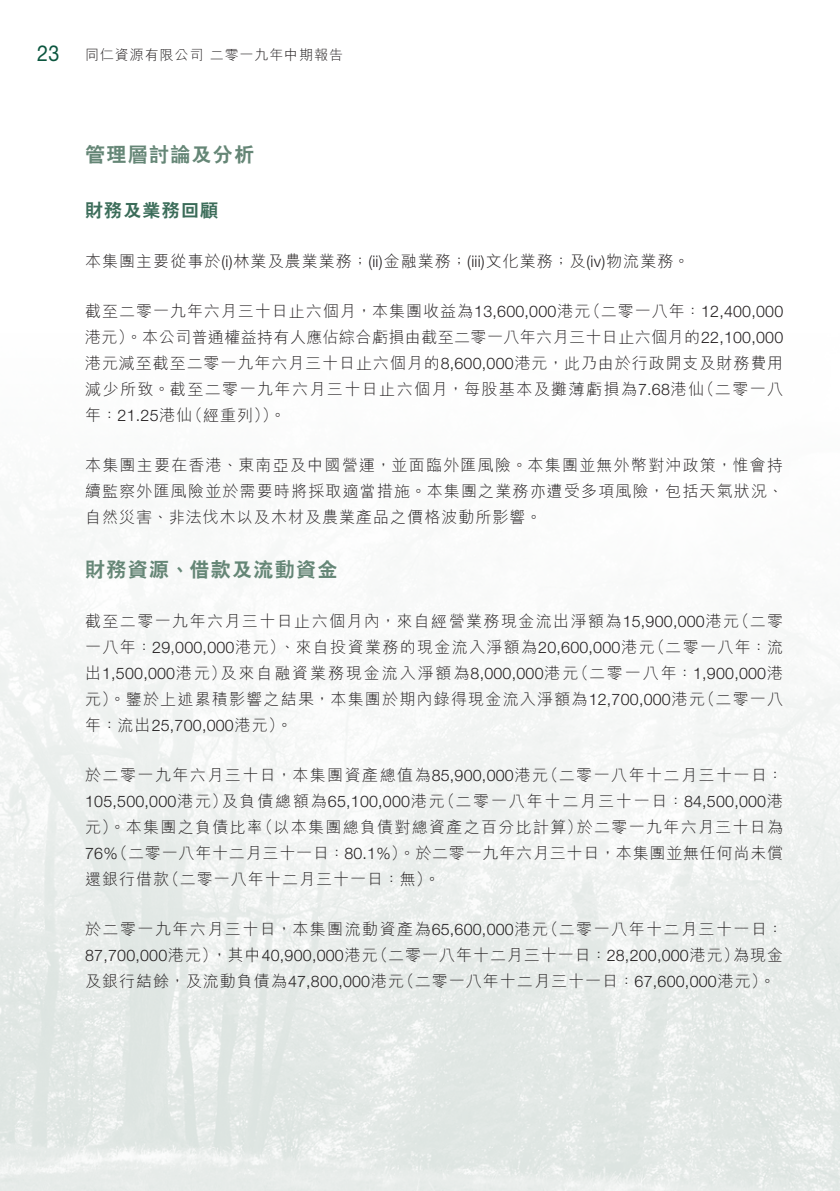
<style>
.page{position:relative;width:840px;height:1191px;background:#fff}
.page>*{position:absolute;margin:0;border:0;box-sizing:border-box;transform-origin:0 0}
.t1{font:22px "Helvetica Neue LT Std";color:#0c563f;scale:.9 1}
._03_H1{font:800 20px "C Hei 2 HK";letter-spacing:.065em;color:#658676}
._04___H2{font:800 18px "C Hei 2 HK";letter-spacing:.065em;color:#3b6c59}
._01_Body_Text{font:300 16px/26px "M Hei HK";letter-spacing:.07em;color:#231f20}
._01_Body_Text-2{font:300 16px/26px "M Hei HK";letter-spacing:.09em;color:#231f20}
._01_Body_Text-3{font:300 16px "Helvetica Neue LT Std";letter-spacing:.015em;color:#231f20}
._01_Body_Text-4{font:300 16px/26px "M Hei HK";letter-spacing:.05em;color:#231f20}
._01_Body_Text-5{font:300 16px "M Hei HK";letter-spacing:.025em;color:#231f20}
._01_Body_Text-6{font:300 16px "M Hei HK";letter-spacing:.12em;color:#231f20}
.t2{font:300 14px "M Hei HK";letter-spacing:.065em;color:#231f20}
.s1{font-family:"Helvetica Neue LT Std"}
.s2{font-family:"M Hei HK"}
</style>
<div class="page">
<img style="left:0;top:514px;width:838px;height:677px">
<h1 class="t1" style="left:37px;top:40px;width:26px">23</h1>
<p class="t2" style="left:85px;top:45px;width:259px">同仁資源有限公司二零一九年中期報告</p>
<p class="_03_H1" style="left:85px;top:142px;width:170px">管理層討論及分析</p>
<p class="_04___H2" style="left:85px;top:198px;width:134px">財務及業務回顧</p>
<p class="_01_Body_Text" style="left:85px;top:247px;width:605px">本集團主要從事於 <span class="s1">)i(</span> 林業及農業業務；<span class="s1">( )i i</span> 金融業務；<span class="s1">( )iii</span> 文化業務；及 <span class="s1">i v( )</span>物流業務。</p>
<p class="_01_Body_Text-3" style="left:584px;top:301px;width:200px"><span class="s2">（二零一八年：</span>12,400,000</p>
<p class="_01_Body_Text" style="left:85px;top:297px;width:506px">截至二零一九年六月三十日止六個月，本集團收益為<span class="s1">13,600,000</span>港元</p>
<p class="_01_Body_Text-5" style="left:85px;top:325px;width:699px">港元）。本公司普通權益持有人應佔綜合虧損由截至二零一八年六月三十日止六個月的<span class="s1">22,100,000</span></p>
<p class="_01_Body_Text" style="left:85px;top:349px;width:699px">港元減至截至二零一九年六月三十日止六個月的<span class="s1">8,600,000</span>港元，此乃由於行政開支及財務費用</p>
<p class="_01_Body_Text" style="left:698px;top:375px;width:86px">（二零一八</p>
<p class="_01_Body_Text-2" style="left:187px;top:375px;width:518px;text-indent:-102px">減少所致。截至二零一九年六月三十日止六個月，每股基本及攤薄虧損為<span class="s1">7.68</span>港仙（經重列 。((</p>
<p class="_01_Body_Text-3" style="left:85px;top:405px;width:109px"><span class="s2">年：</span>21.25<span class="s2">港仙</span></p>
<p class="_01_Body_Text" style="left:85px;top:451px;width:699px;text-align:justify">本集團主要在香港、東南亞及中國營運，並面臨外匯風險。本集團並無外幣對沖政策，惟會持續監察外匯風險並於需要時將採取適當措施。本集團之業務亦遭受多項風險，包括天氣狀況、自然災害、非法伐木以及木材及農業產品之價格波動所影響。</p>
<p class="_03_H1" style="left:85px;top:556px;width:254px">財務資源、借款及流動資金</p>
<p class="_01_Body_Text" style="left:733px;top:607px;width:51px">（二零</p>
<p class="_01_Body_Text-2" style="left:648px;top:607px;width:136px;text-indent:-563px">截至二零一九年六月三十日止六個月內，來自經營業務現金流出淨額為<span class="s1">15,900,000</span>港元<br>（二零一八年：流</p>
<p class="_01_Body_Text" style="left:572px;top:633px;width:212px;text-indent:-487px">一八年：<span class="s1">29,000,000</span>港元）、來自投資業務的現金流入淨額為<span class="s1">20,600,000</span>港元<br>（二零一八年：<span class="s1">1,900,000</span>港</p>
<p class="_01_Body_Text-3" style="left:85px;top:663px;width:143px"><span class="s2">出</span>1,500,000<span class="s2">港元）</span></p>
<p class="_01_Body_Text-6" style="left:220px;top:661px;width:359px">及來自融資業務現金流入淨額為<span class="s1">8,000,000</span>港元</p>
<p class="_01_Body_Text" style="left:85px;top:685px;width:621px">元）。鑒於上述累積影響之結果，本集團於期內錄得現金流入淨額為<span class="s1">12,700,000</span>港元年：流出<span class="s1">25,700,000</span>港元。(</p>
<p class="_01_Body_Text-2" style="left:542px;top:761px;width:242px">（二零一八年十二月三十一日：</p>
<p class="_01_Body_Text" style="left:699px;top:685px;width:85px">（二零一八</p>
<p class="_01_Body_Text-2" style="left:439px;top:761px;width:345px;text-indent:-354px">於二零一九年六月三十日，本集團資產總值為<span class="s1">85,900,000</span>港元<br>（二零一八年十二月三十一日：<span class="s1">84,500,000</span>港</p>
<p class="_01_Body_Text-3" style="left:85px;top:791px;width:144px">105,500,000<span class="s2">港元）</span></p>
<p class="_01_Body_Text-3" style="left:222px;top:791px;width:224px"><span class="s2">及負債總額為</span>65,100,000<span class="s2">港元</span></p>
<p class="_01_Body_Text-4" style="left:112px;top:813px;width:672px;text-indent:-27px">元）。本集團之負債比率<br>（二零一八年十二月三十一日：<span class="s1">80.1%</span>）。於二零一九年六月三十日，本集團並無任何尚未償</p>
<p class="_01_Body_Text" style="left:257px;top:813px;width:327px">（以本集團總負債對總資產之百分比計算）</p>
<p class="_01_Body_Text" style="left:576px;top:813px;width:208px">於二零一九年六月三十日為</p>
<p class="_01_Body_Text-3" style="left:85px;top:843px;width:34px">76%</p>
<p class="_01_Body_Text" style="left:163px;top:865px;width:278px">（二零一八年十二月三十一日：無。(</p>
<p class="_01_Body_Text" style="left:85px;top:865px;width:86px">還銀行借款</p>
<p class="_01_Body_Text-2" style="left:542px;top:915px;width:242px">（二零一八年十二月三十一日：</p>
<p class="_01_Body_Text-2" style="left:85px;top:915px;width:464px">於二零一九年六月三十日，本集團流動資產為<span class="s1">65,600,000</span>港元</p>
<p class="_01_Body_Text-3" style="left:85px;top:945px;width:134px">87,700,000<span class="s2">港元）</span></p>
<p class="_01_Body_Text" style="left:372px;top:941px;width:368px">（二零一八年十二月三十一日：<span class="s1">28,200,000</span>港元）</p>
<p class="_01_Body_Text-3" style="left:211px;top:945px;width:168px"><span class="s2">，其中</span>40,900,000<span class="s2">港元</span></p>
<p class="_01_Body_Text" style="left:733px;top:941px;width:51px">為現金</p>
<p class="_01_Body_Text" style="left:398px;top:967px;width:378px">（二零一八年十二月三十一日：<span class="s1">67,600,000</span>港元。(</p>
<p class="_01_Body_Text" style="left:85px;top:967px;width:320px">及銀行結餘，及流動負債為<span class="s1">47,800,000</span>港元</p>
</div>
